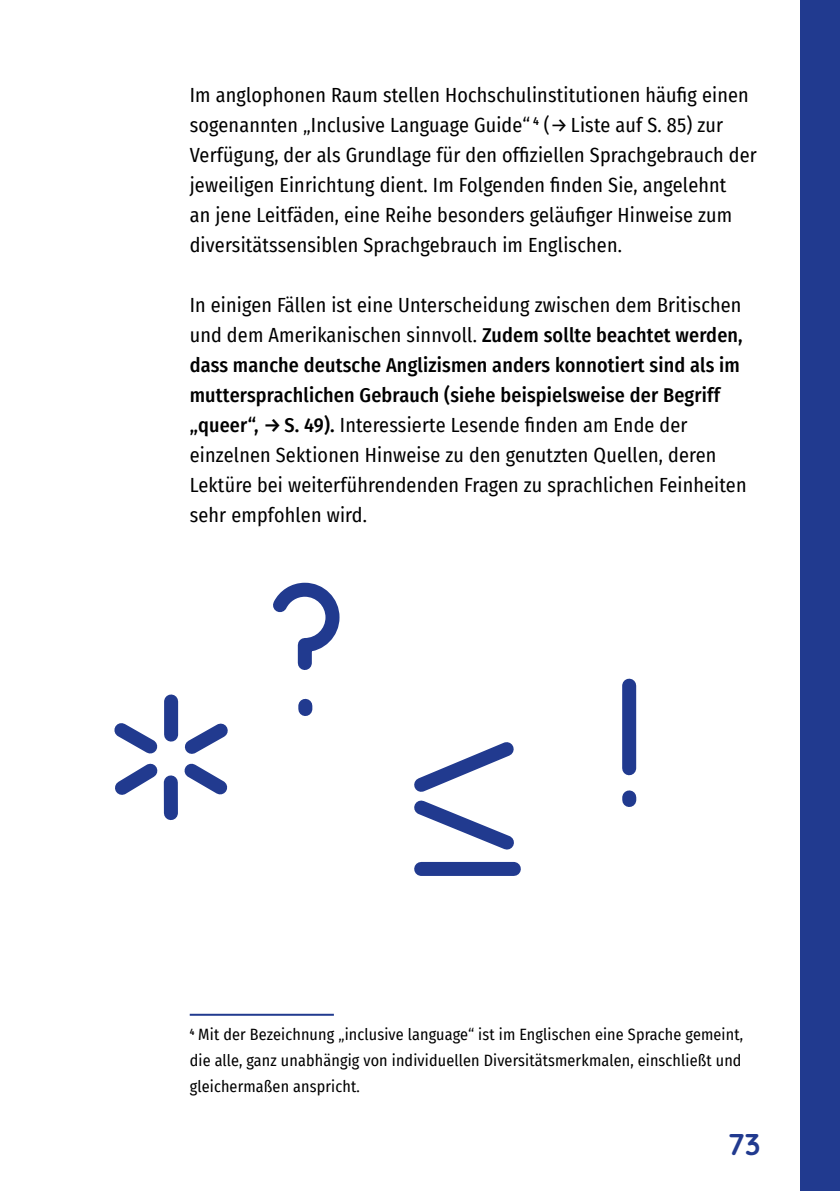
<style>
.page{position:relative;width:840px;height:1191px;background:#fff}
.page>*{position:absolute;margin:0;border:0;box-sizing:border-box;transform-origin:0 0}
.t1{font:700 30px "Quicksand";color:#213a8f}
.Fließtext{font:20px/30px "Fira Sans Condensed";letter-spacing:.01em;color:#000}
.Fließtext-2{font:16px/26px "Fira Sans Condensed";letter-spacing:.01em;color:#000;text-align:justify}
.s1{font-weight:500}
</style>
<div class="page">
<hr style="left:190px;top:1013px;width:144px;height:2px;background:#213a8f">
<div style="left:421px;top:862px;width:92px;height:14px;background:#213a8f"></div>
<svg style="left:414px;top:678px;width:223px;height:172px"></svg>
<svg style="left:114px;top:582px;width:226px;height:238px"></svg>
<div style="left:799px;top:0;width:40px;height:1191px;background:#213a8f"></div>
<p class="Fließtext" style="left:190px;top:79px;width:568px">Im anglophonen Raum stellen Hochschulinstitutionen häufig einen sogenannten „Inclusive Language Guide“ <sup>4</sup> (→Liste auf S. 85) zur Verfügung, der als Grundlage für den offiziellen Sprachgebrauch der jeweiligen Einrichtung dient. Im Folgenden finden Sie, angelehnt<br>an jene Leitfäden, eine Reihe besonders geläufiger Hinweise zum diversitätssensiblen Sprachgebrauch im Englischen.</p>
<p class="Fließtext" style="left:190px;top:289px;width:558px">In einigen Fällen ist eine Unterscheidung zwischen dem Britischen und dem Amerikanischen sinnvoll. <span class="s1">Zudem sollte beachtet werden, dass manche deutsche Anglizismen anders konnotiert sind als im muttersprachlichen Gebrauch (siehe beispielsweise der Begriff „queer“, →S. 49).</span> Interessierte Lesende finden am Ende der einzelnen Sektionen Hinweise zu den genutzten Quellen, deren Lektüre bei weiterführendenden Fragen zu sprachlichen Feinheiten sehr empfohlen wird.</p>
<p class="Fließtext-2" style="left:190px;top:1021px;width:554px"><sup>4</sup> Mit der Bezeichnung „inclusive language“ ist im Englischen eine Sprache gemeint, die alle, ganz unabhängig von individuellen Diversitätsmerkmalen, einschließt und gleichermaßen anspricht.</p>
<h1 class="t1" style="left:727px;top:1120px;width:34px">73</h1>
</div>
